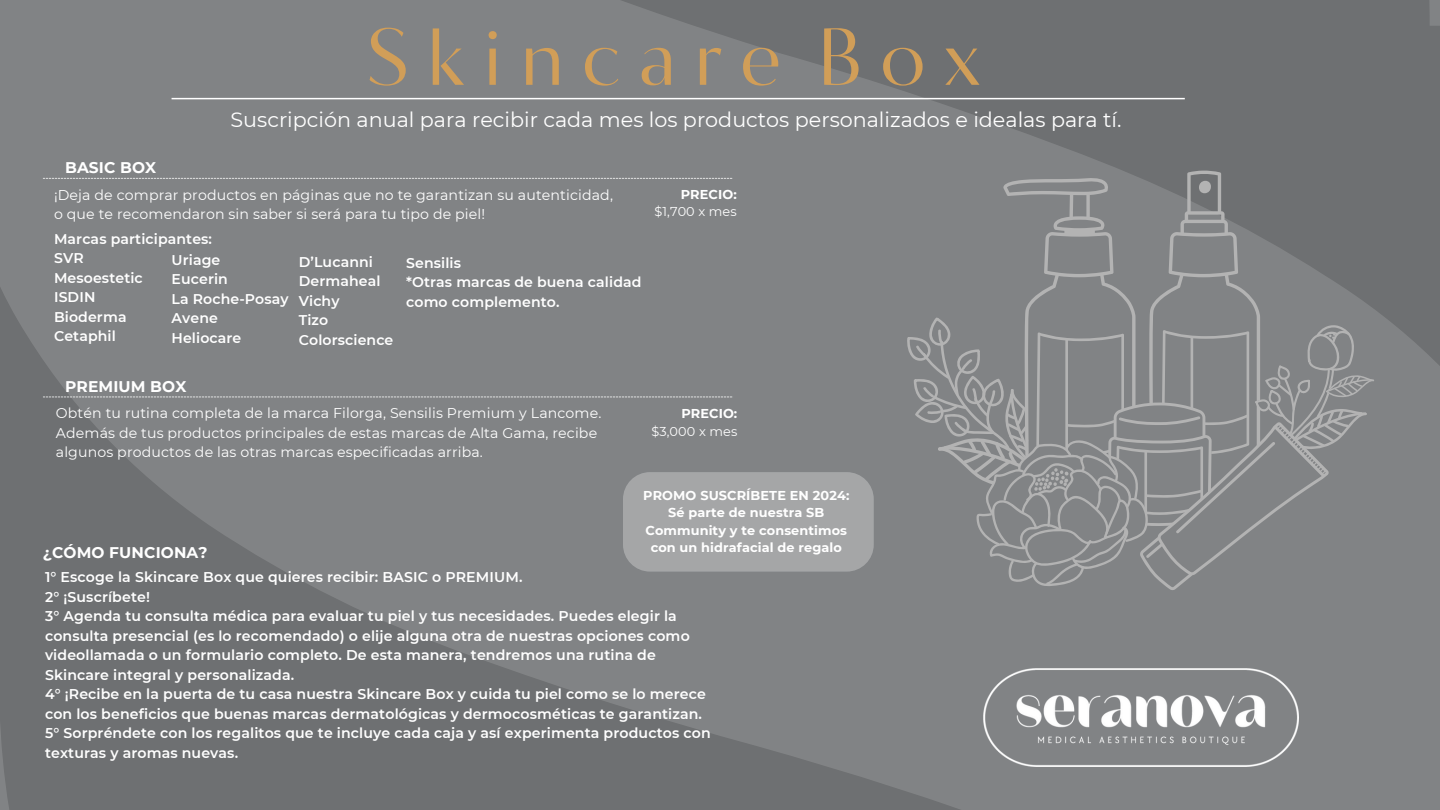
<style>
.page{position:relative;width:1440px;height:810px;background:#6e7072}
.page>*{position:absolute;margin:0;border:0;box-sizing:border-box;transform-origin:0 0}
.t1{font:5042.5px "Rigot";color:#fff}
.t2{font:80.5px "Circe Contrast";letter-spacing:.225em;color:#d19e58}
.t3{font:20.7px "Montserrat";color:#fff}
.t4{font:700 15.4px "Montserrat";letter-spacing:.01em;color:#fff}
.t5{font:600 14.1px/19.5px "Montserrat";letter-spacing:.01em;color:#fff}
.t6{font:14.1px/19.5px "Montserrat";letter-spacing:.01em;color:#fff}
.t7{font:12.9px "Montserrat";letter-spacing:.01em;color:#fff}
.t8{font:700 12.9px "Montserrat";letter-spacing:.01em;color:#fff}
.t9{font:700 12.8px/17.2px "Montserrat";letter-spacing:.01em;color:#fff;text-align:center}
</style>
<div class="page">
<svg style="left:43px;top:397px;width:690px;height:1px"></svg>
<svg style="left:43px;top:178px;width:690px;height:1px"></svg>
<img style="left:983px;top:668px;width:315px;height:99px">
<svg style="left:907px;top:171px;width:467px;height:419px"></svg>
<div style="left:623px;top:472px;width:251px;height:100px;background:#97989a;border-radius:27px"></div>
<hr style="left:172px;top:98px;width:1013px;height:1px;background:#fff">
<h1 class="t1" style="left:-174px;top:-4229px;width:1877px">s</h1>
<p class="t2" style="left:366px;top:11px;width:616px">Skincare Box</p>
<h4 class="t3" style="left:231px;top:107px;width:892px">Suscripción anual para recibir cada mes los productos personalizados e idealas para tí.</h4>
<h1 class="t4" style="left:65px;top:158px;width:93px">BASIC BOX</h1>
<p class="t6" style="left:54px;top:185px;width:560px">¡Deja de comprar productos en páginas que no te garantizan su autenticidad, o que te recomendaron sin saber si será para tu tipo de piel!</p>
<h5 class="t8" style="left:681px;top:186px;width:58px">PRECIO:</h5>
<p class="t7" style="left:654px;top:204px;width:84px">$1,700 x mes</p>
<h4 class="t5" style="left:54px;top:229px;width:160px">Marcas participantes:<br>SVR<br>Mesoestetic<br>ISDIN<br>Bioderma<br>Cetaphil</h4>
<p class="t5" style="left:172px;top:250px;width:119px">Uriage<br>Eucerin<br>La Roche-Posay<br>Avene<br>Heliocare</p>
<h5 class="t5" style="left:299px;top:252px;width:96px">D’Lucanni<br>Dermaheal<br>Vichy<br>Tizo<br>Colorscience</h5>
<p class="t5" style="left:406px;top:253px;width:237px">Sensilis<br>*Otras marcas de buena calidad como complemento.</p>
<h2 class="t4" style="left:65px;top:377px;width:123px">PREMIUM BOX</h2>
<h4 class="t6" style="left:56px;top:404px;width:547px">Obtén tu rutina completa de la marca Filorga, Sensilis Premium y Lancome.<br>Además de tus productos principales de estas marcas de Alta Gama, recibe algunos productos de las otras marcas especificadas arriba.</h4>
<h4 class="t8" style="left:681px;top:405px;width:58px">PRECIO:</h4>
<h4 class="t7" style="left:651px;top:423px;width:87px">$3,000 x mes</h4>
<p class="t9" style="left:643px;top:487px;width:208px">PROMO SUSCRÍBETE EN 2024:<br>Sé parte de nuestra SB<br>Community y te consentimos con un hidrafacial de regalo</p>
<h6 class="t4" style="left:43px;top:543px;width:166px">¿CÓMO FUNCIONA?</h6>
<p class="t5" style="left:45px;top:567px;width:667px">1° Escoge la Skincare Box que quieres recibir: BASIC o PREMIUM.<br>2° ¡Suscríbete!<br>3° Agenda tu consulta médica para evaluar tu piel y tus necesidades. Puedes elegir la consulta presencial (es lo recomendado) o elije alguna otra de nuestras opciones como videollamada o un formulario completo. De esta manera, tendremos una rutina de Skincare integral y personalizada.<br>4° ¡Recibe en la puerta de tu casa nuestra Skincare Box y cuida tu piel como se lo merece con los beneficios que buenas marcas dermatológicas y dermocosméticas te garantizan.<br>5° Sorpréndete con los regalitos que te incluye cada caja y así experimenta productos con texturas y aromas nuevas.</p>
</div>
